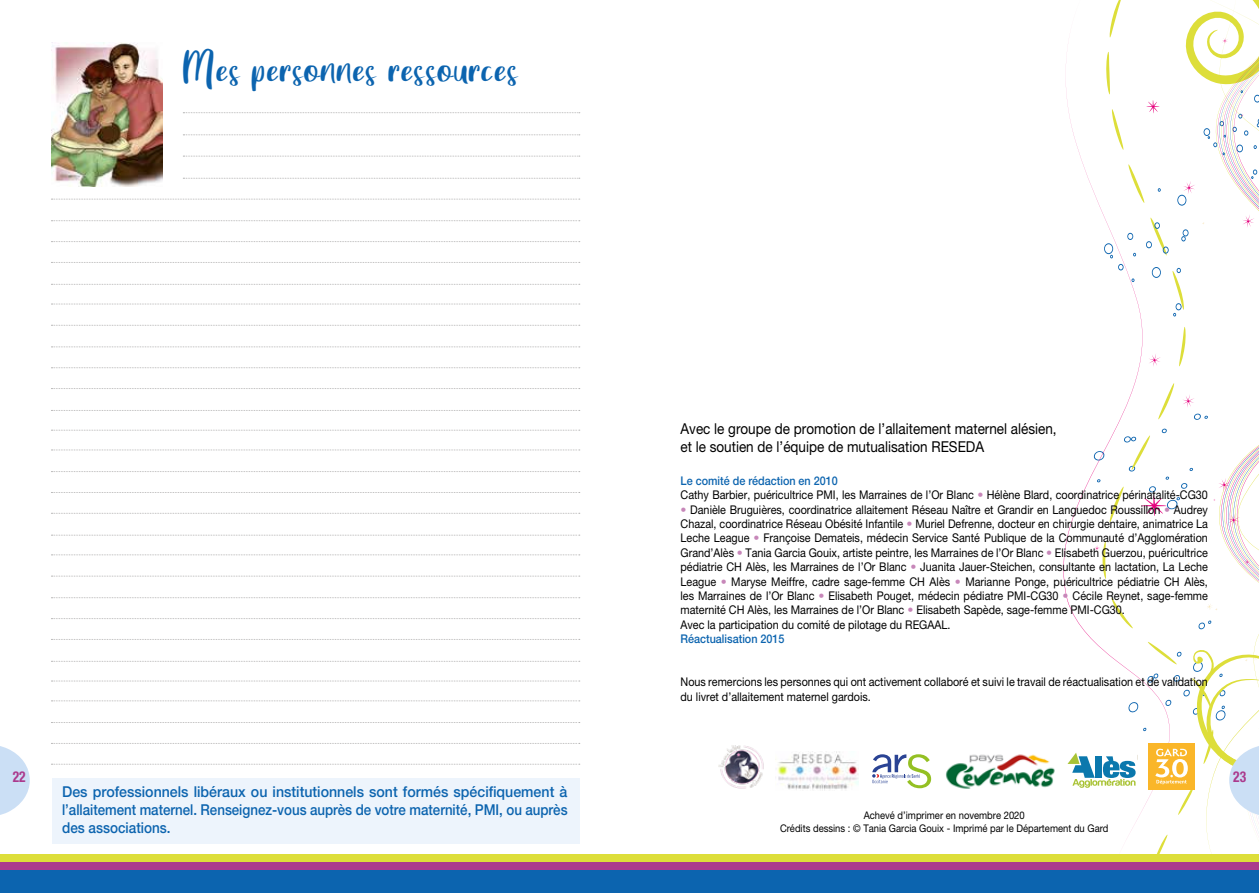
<style>
.page{position:relative;width:1259px;height:893px;background:#fff}
.page>*{position:absolute;margin:0;border:0;box-sizing:border-box;transform-origin:0 0}
.t1{font:25.5px "Great Wishes";letter-spacing:.04em;color:#0c64af}
.t2{font:500 15px/18px "Helvetica Neue LT Std";color:#0c64af;text-align:justify;scale:.94 1}
.t3{font:15px/18px "Helvetica Neue LT Std";color:#000;scale:.9 1}
.t4{font:700 condensed 15px "Helvetica Neue LT Std";color:#ab3a8d;scale:.9 1}
.t5{font:12px/14.4px "Helvetica Neue LT Std";color:#000;scale:.9 1}
.t6{font:500 12px "Helvetica Neue LT Std";color:#0c64af;scale:.9 1}
.t7{font:10.5px/12.6px "Helvetica Neue LT Std";color:#000;text-align:center;scale:.9 1}
.s1{font-weight:500;color:#0c64af}
.s2{color:#c787b9}
</style>
<div class="page">
<div style="left:52px;top:778px;width:527px;height:65px;background:#edf4fc"></div>
<img style="left:51px;top:43px;width:112px;height:144px">
<svg style="left:183px;top:178px;width:397px;height:1px"></svg>
<svg style="left:183px;top:156px;width:397px;height:1px"></svg>
<svg style="left:183px;top:134px;width:397px;height:1px"></svg>
<svg style="left:183px;top:112px;width:397px;height:1px"></svg>
<svg style="left:51px;top:304px;width:529px;height:1px"></svg>
<svg style="left:51px;top:284px;width:529px;height:1px"></svg>
<svg style="left:51px;top:262px;width:529px;height:1px"></svg>
<svg style="left:51px;top:241px;width:529px;height:1px"></svg>
<svg style="left:51px;top:220px;width:529px;height:1px"></svg>
<svg style="left:51px;top:199px;width:529px;height:1px"></svg>
<svg style="left:51px;top:430px;width:529px;height:1px"></svg>
<svg style="left:51px;top:410px;width:529px;height:1px"></svg>
<svg style="left:51px;top:388px;width:529px;height:1px"></svg>
<svg style="left:51px;top:367px;width:529px;height:1px"></svg>
<svg style="left:51px;top:346px;width:529px;height:1px"></svg>
<svg style="left:51px;top:325px;width:529px;height:1px"></svg>
<div style="left:0;top:855px;width:1259px;height:16px;background:#ddde3a"></div>
<svg style="left:0;top:863px;width:1259px;height:8px;background:#944091"></svg>
<div style="left:0;top:871px;width:1259px;height:22px;background:#0c64af"></div>
<svg style="left:0;top:746px;width:30px;height:69px"></svg>
<svg style="left:51px;top:554px;width:529px;height:1px"></svg>
<svg style="left:51px;top:535px;width:529px;height:1px"></svg>
<svg style="left:51px;top:513px;width:529px;height:1px"></svg>
<svg style="left:51px;top:492px;width:529px;height:1px"></svg>
<svg style="left:51px;top:471px;width:529px;height:1px"></svg>
<svg style="left:51px;top:450px;width:529px;height:1px"></svg>
<svg style="left:51px;top:681px;width:529px;height:1px"></svg>
<svg style="left:51px;top:661px;width:529px;height:1px"></svg>
<svg style="left:51px;top:639px;width:529px;height:1px"></svg>
<svg style="left:51px;top:618px;width:529px;height:1px"></svg>
<svg style="left:51px;top:597px;width:529px;height:1px"></svg>
<svg style="left:51px;top:576px;width:529px;height:1px"></svg>
<svg style="left:51px;top:764px;width:529px;height:1px"></svg>
<svg style="left:51px;top:743px;width:529px;height:1px"></svg>
<svg style="left:51px;top:722px;width:529px;height:1px"></svg>
<svg style="left:51px;top:700px;width:529px;height:1px"></svg>
<svg style="left:1067px;top:0;width:192px;height:870px"></svg>
<img style="left:777px;top:752px;width:81px;height:38px">
<img style="left:718px;top:745px;width:46px;height:44px">
<img style="left:945px;top:754px;width:110px;height:35px">
<svg style="left:872px;top:754px;width:59px;height:34px"></svg>
<h1 class="t1" style="left:183px;top:61px;width:336px">Mes personnes ressources</h1>
<p class="t3" style="left:680px;top:420px;width:419px">Avec le groupe de promotion de l’allaitement maternel alésien, et le soutien de l’équipe de mutualisation RESEDA</p>
<p class="t5" style="left:680px;top:473px;width:587px"><span class="s1">Le comité de rédaction en 2010<br></span>Cathy Barbier, puéricultrice PMI, les Marraines de l’Or Blanc <span class="s2">•</span> Hélène Blard, coordinatrice périnatalité-CG30</p>
<p class="t5" style="left:680px;top:502px;width:587px"><span class="s2">•</span> Danièle Bruguières, coordinatrice allaitement Réseau Naître et Grandir en Languedoc Roussillon <span class="s2">•</span> Audrey Chazal, coordinatrice Réseau Obésité Infantile <span class="s2">•</span> Muriel Defrenne, docteur en chirurgie dentaire, animatrice La Leche League <span class="s2">•</span> Françoise Demateis, médecin Service Santé Publique de la Communauté d’Agglomération Grand’Alès <span class="s2">•</span> Tania Garcia Gouix, artiste peintre, les Marraines de l’Or Blanc <span class="s2">•</span> Elisabeth Guerzou, puéricultrice pédiatrie CH Alès, les Marraines de l’Or Blanc <span class="s2">•</span> Juanita Jauer-Steichen, consultante en lactation, La Leche League <span class="s2">•</span> Maryse Meiffre, cadre sage-femme CH Alès <span class="s2">•</span> Marianne Ponge, puéricultrice pédiatrie CH Alès, les Marraines de l’Or Blanc <span class="s2">•</span> Elisabeth Pouget, médecin pédiatre PMI-CG30 <span class="s2">•</span> Cécile Reynet, sage-femme maternité CH Alès, les Marraines de l’Or Blanc <span class="s2">•</span> Elisabeth Sapède, sage-femme PMI-CG30.<br>Avec la participation du comité de pilotage du REGAAL.</p>
<p class="t6" style="left:680px;top:632px;width:117px">Réactualisation 2015</p>
<p class="t5" style="left:680px;top:675px;width:587px">Nous remercions les personnes qui ont activement collaboré et suivi le travail de réactualisation et de validation du livret d’allaitement maternel gardois.</p>
<p class="t4" style="left:13px;top:768px;width:16px">22</p>
<p class="t4" style="left:1233px;top:768px;width:16px">23</p>
<p class="t2" style="left:62px;top:782px;width:539px">Des professionnels libéraux ou institutionnels sont formés spécifiquement à l’allaitement maternel. Renseignez-vous auprès de votre maternité, PMI, ou auprès des associations.</p>
<p class="t7" style="left:780px;top:809px;width:366px">Achevé d’imprimer en novembre 2020<br>Crédits dessins : © Tania Garcia Gouix - Imprimé par le Département du Gard</p>
</div>
